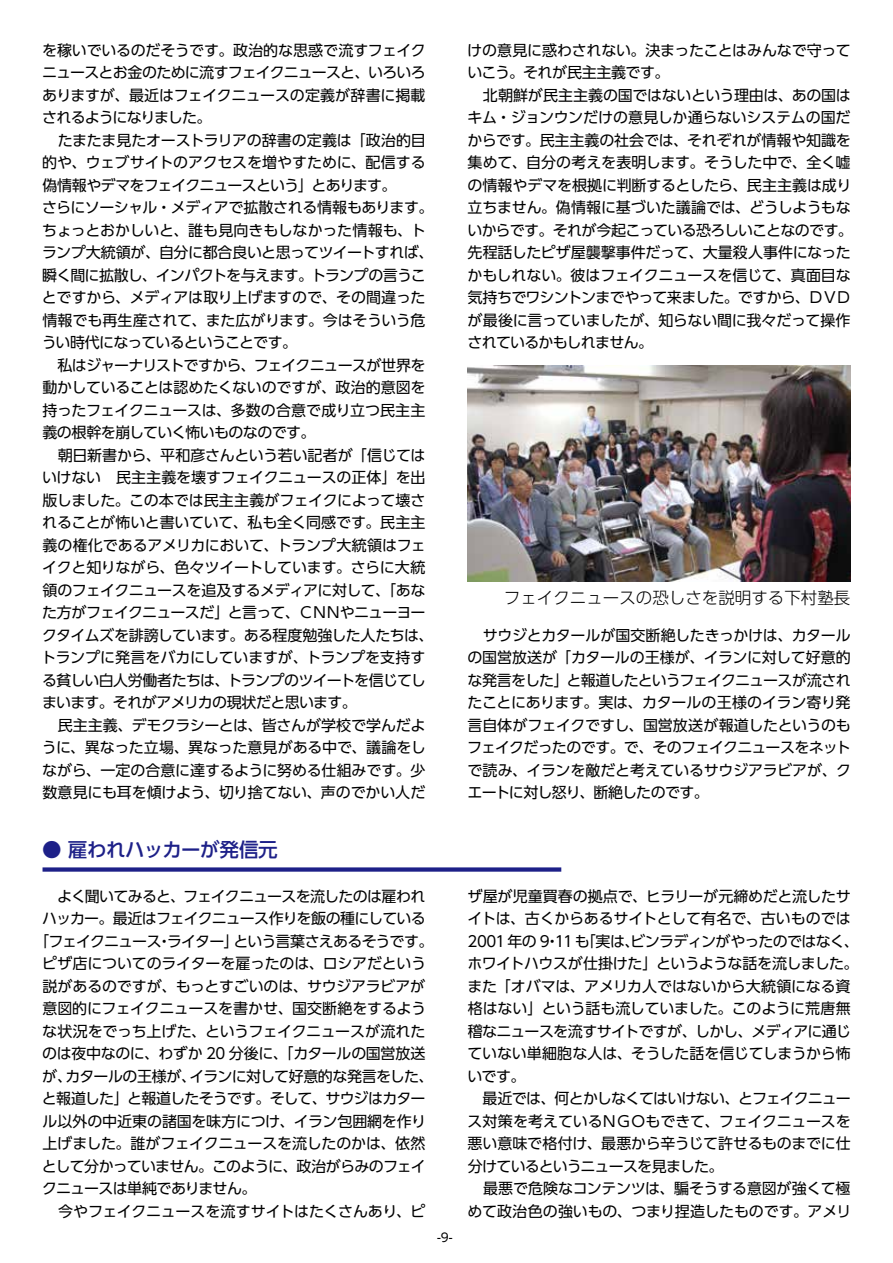
<style>
.page{position:relative;width:893px;height:1263px;background:#fff}
.page>*{position:absolute;margin:0;border:0;box-sizing:border-box;transform-origin:0 0}
.t1{font:500 19.5px "UD Shin Go Pr 6 N";letter-spacing:-.02em;color:#1d2088}
.t2{font:300 16.5px "UD Shin Go Pr 6 N";color:#000}
.t3{font:15px/22.5px "UD Shin Go Pr 6 N";letter-spacing:-.025em;color:#000}
.t4{font:15px "UD Shin Go Pr 6 N";letter-spacing:-.05em;color:#000}
.t5{font:15px "UD Shin Go Pr 6 N";letter-spacing:-.055em;color:#000}
.t6{font:15px "UD Shin Go Pr 6 N";letter-spacing:-.065em;color:#000}
.t7{font:15px "UD Shin Go Pr 6 N";letter-spacing:-.06em;color:#000}
.t8{font:12px "UD Shin Go Pr 6 N";color:#000}
</style>
<div class="page">
<div style="left:43px;top:867px;width:518px;height:5px;background:#1d2088"></div>
<img style="left:468px;top:366px;width:382px;height:215px">
<p class="t3" style="left:41px;top:38px;width:394px">を稼いでいるのだそうです。政治的な思惑で流すフェイクニュースとお金のために流すフェイクニュースと、いろいろありますが、最近はフェイクニュースの定義が辞書に掲載されるようになりました。<br>　たまたま見たオーストラリアの辞書の定義は「政治的目的や、ウェブサイトのアクセスを増やすために、配信する偽情報やデマをフェイクニュースという」とあります。<br>さらにソーシャル・メディアで拡散される情報もあります。ちょっとおかしいと、誰も見向きもしなかった情報も、トランプ大統領が、自分に都合良いと思ってツイートすれば、瞬く間に拡散し、インパクトを与えます。トランプの言うことですから、メディアは取り上げますので、その間違った情報でも再生産されて、また広がります。今はそういう危うい時代になっているということです。<br>　私はジャーナリストですから、フェイクニュースが世界を動かしていることは認めたくないのですが、政治的意図を持ったフェイクニュースは、多数の合意で成り立つ民主主義の根幹を崩していく怖いものなのです。<br>　朝日新書から、平和彦さんという若い記者が「信じてはいけない　民主主義を壊すフェイクニュースの正体」を出版しました。この本では民主主義がフェイクによって壊されることが怖いと書いていて、私も全く同感です。民主主義の権化であるアメリカにおいて、トランプ大統領はフェイクと知りながら、色々ツイートしています。さらに大統領のフェイクニュースを追及するメディアに対して、「あなた方がフェイクニュースだ」と言って、ＣＮＮやニューヨークタイムズを誹謗しています。ある程度勉強した人たちは、トランプに発言をバカにしていますが、トランプを支持する貧しい白人労働者たちは、トランプのツイートを信じてしまいます。それがアメリカの現状だと思います。<br>　民主主義、デモクラシーとは、皆さんが学校で学んだように、異なった立場、異なった意見がある中で、議論をしながら、一定の合意に達するように努める仕組みです。少数意見にも耳を傾けよう、切り捨てない、声のでかい人だ</p>
<p class="t3" style="left:467px;top:38px;width:387px">けの意見に惑わされない。決まったことはみんなで守っていこう。それが民主主義です。<br>　北朝鮮が民主主義の国ではないという理由は、あの国はキム・ジョンウンだけの意見しか通らないシステムの国だからです。民主主義の社会では、それぞれが情報や知識を集めて、自分の考えを表明します。そうした中で、全く嘘の情報やデマを根拠に判断するとしたら、民主主義は成り立ちません。偽情報に基づいた議論では、どうしようもないからです。それが今起こっている恐ろしいことなのです。先程話したピザ屋襲撃事件だって、大量殺人事件になったかもしれない。彼はフェイクニュースを信じて、真面目な気持ちでワシントンまでやって来ました。ですから、ＤＶＤが最後に言っていましたが、知らない間に我々だって操作されているかもしれません。</p>
<p class="t2" style="left:504px;top:584px;width:348px">フェイクニュースの恐しさを説明する下村塾長</p>
<p class="t3" style="left:467px;top:623px;width:385px;text-align:justify">　サウジとカタールが国交断絶したきっかけは、カタールの国営放送が「カタールの王様が、イランに対して好意的な発言をした」と報道したというフェイクニュースが流されたことにあります。実は、カタールの王様のイラン寄り発言自体がフェイクですし、国営放送が報道したというのもフェイクだったのです。で、そのフェイクニュースをネットで読み、イランを敵だと考えているサウジアラビアが、クエートに対し怒り、断絶したのです。</p>
<h1 class="t1" style="left:42px;top:833px;width:237px">● 雇われハッカーが発信元</h1>
<p class="t4" style="left:43px;top:884px;width:384px">　よく聞いてみると、フェイクニュースを流したのは雇われ</p>
<p class="t7" style="left:42px;top:906px;width:385px">ハッカー。最近はフェイクニュース作りを飯の種にしている</p>
<p class="t6" style="left:34px;top:929px;width:401px">「フェイクニュース・ライター」という言葉さえあるそうです。</p>
<p class="t3" style="left:42px;top:952px;width:386px">ピザ店についてのライターを雇ったのは、ロシアだという</p>
<p class="t3" style="left:42px;top:974px;width:384px">説があるのですが、もっとすごいのは、サウジアラビアが</p>
<p class="t3" style="left:42px;top:997px;width:385px">意図的にフェイクニュースを書かせ、国交断絶をするよう</p>
<p class="t3" style="left:42px;top:1019px;width:385px">な状況をでっち上げた、というフェイクニュースが流れた</p>
<p class="t3" style="left:42px;top:1042px;width:385px">のは夜中なのに、わずか 20 分後に、「カタールの国営放送</p>
<p class="t3" style="left:42px;top:1064px;width:393px">が、カタールの王様が、イランに対して好意的な発言をした、</p>
<p class="t4" style="left:42px;top:1086px;width:385px">と報道した」と報道したそうです。そして、サウジはカター</p>
<p class="t3" style="left:42px;top:1109px;width:385px">ル以外の中近東の諸国を味方につけ、イラン包囲網を作り</p>
<p class="t3" style="left:42px;top:1132px;width:384px">上げました。誰がフェイクニュースを流したのかは、依然</p>
<p class="t5" style="left:42px;top:1154px;width:385px">として分かっていません。このように、政治がらみのフェイ</p>
<p class="t5" style="left:42px;top:1176px;width:216px">クニュースは単純でありません。</p>
<p class="t3" style="left:43px;top:1199px;width:384px">　今やフェイクニュースを流すサイトはたくさんあり、ピ</p>
<p class="t8" style="left:437px;top:1227px;width:17px">-9-</p>
<p class="t3" style="left:467px;top:884px;width:393px">ザ屋が児童買春の拠点で、ヒラリーが元締めだと流したサイトは、古くからあるサイトとして有名で、古いものでは<br>2001 年の 9・11 も「実は、ビンラディンがやったのではなく、ホワイトハウスが仕掛けた」というような話を流しました。また「オバマは、アメリカ人ではないから大統領になる資格はない」という話も流していました。このように荒唐無稽なニュースを流すサイトですが、しかし、メディアに通じていない単細胞な人は、そうした話を信じてしまうから怖いです。<br>　最近では、何とかしなくてはいけない、とフェイクニュース対策を考えているＮＧＯもできて、フェイクニュースを悪い意味で格付け、最悪から辛うじて許せるものまでに仕分けているというニュースを見ました。<br>　最悪で危険なコンテンツは、騙そうする意図が強くて極めて政治色の強いもの、つまり捏造したものです。アメリ</p>
</div>
